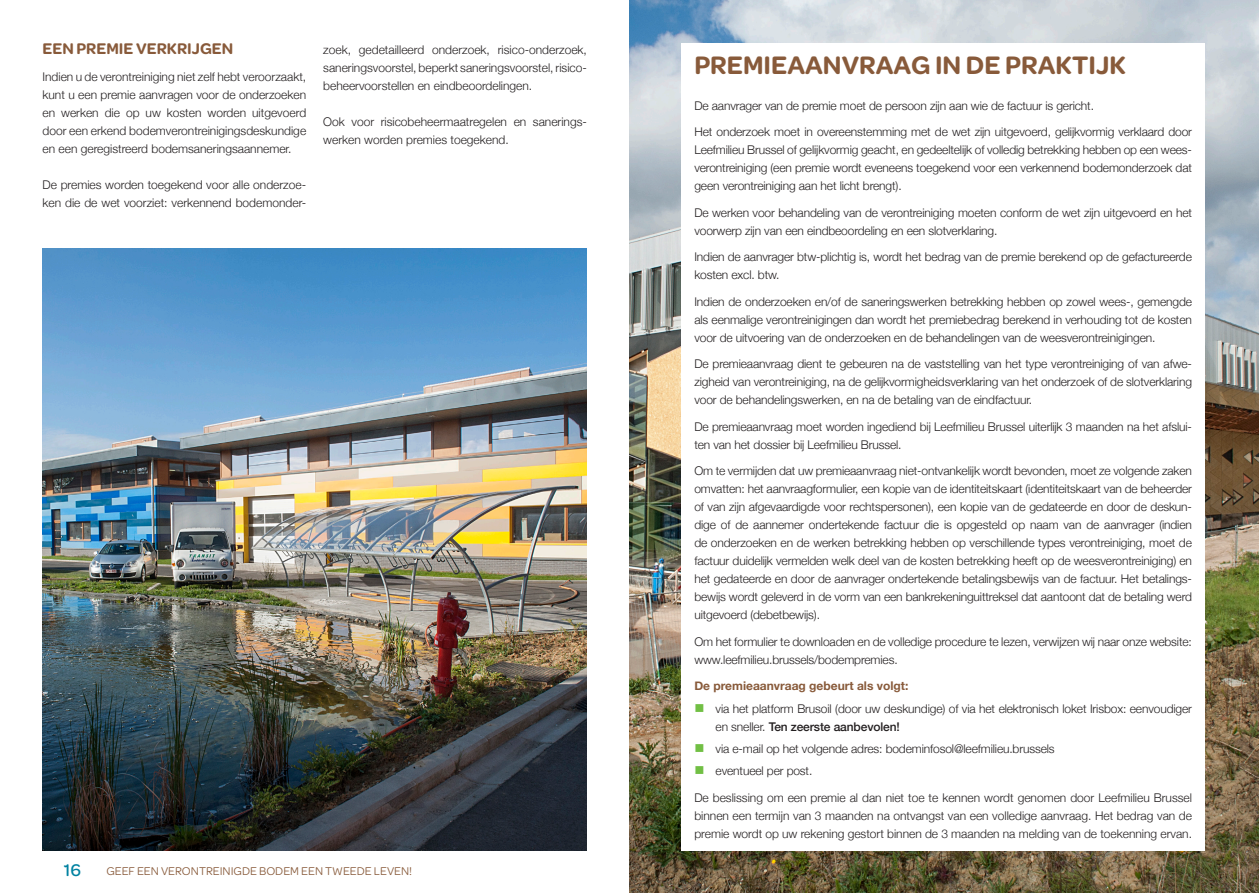
<style>
.page{position:relative;width:1259px;height:893px;background:#fff}
.page>*{position:absolute;margin:0;border:0;box-sizing:border-box;transform-origin:0 0}
.GRAND_TITRE{font:600 27px "Omnes";color:#885a3a}
.t1{font:500 18px "Omnes";color:#0082a1}
.INTERTIRE_1{font:600 16.5px "Omnes";color:#885a3a}
.Texte_Normal__Body{font:300 12px/18px "Helvetica Neue";letter-spacing:-.01em;color:#231f20;text-align:justify}
.Texte_Normal__body{font:300 12px/18px "Helvetica Neue";color:#231f20;text-align:justify}
.t2{font:12px "Omnes";color:#885a3a}
.INTERTITRE_3_-_No_Ce{font:700 12px "Helvetica Neue";color:#885a3a}
.s1{font-weight:500}
</style>
<div class="page">
<img style="left:629px;top:0;width:630px;height:893px">
<div style="left:681px;top:43px;width:523px;height:807px;background:#fff"></div>
<img style="left:43px;top:248px;width:544px;height:602px">
<p class="INTERTIRE_1" style="left:43px;top:37px;width:192px">EEN PREMIE VERKRIJGEN</p>
<p class="Texte_Normal__body" style="left:43px;top:66px;width:265px">Indien u de verontreiniging niet zelf hebt veroorzaakt, kunt u een premie aanvragen voor de onderzoeken en werken die op uw kosten worden uitgevoerd door een erkend bodemverontreinigingsdeskundige en een geregistreerd bodemsaneringsaannemer.</p>
<p class="Texte_Normal__body" style="left:43px;top:174px;width:265px">De premies worden toegekend voor alle onderzoe&shy;ken die de wet voorziet: verkennend bodemonder-</p>
<p class="Texte_Normal__body" style="left:323px;top:40px;width:265px">zoek, gedetailleerd onderzoek, risico-onderzoek, saneringsvoorstel, beperkt saneringsvoorstel, risico&shy;beheervoorstellen en eindbeoordelingen.</p>
<p class="Texte_Normal__body" style="left:323px;top:112px;width:265px">Ook voor risicobeheermaatregelen en sanerings&shy;werken worden premies toegekend.</p>
<h2 class="t1" style="left:64px;top:858px;width:19px">16</h2>
<p class="t2" style="left:106px;top:862px;width:307px">GEEF EEN VERONTREINIGDE BODEM EEN TWEEDE LEVEN!</p>
<p class="GRAND_TITRE" style="left:694px;top:46px;width:433px">PREMIEAANVRAAG IN DE PRAKTIJK</p>
<p class="Texte_Normal__Body" style="left:694px;top:96px;width:401px">De aanvrager van de premie moet de persoon zijn aan wie de factuur is gericht.</p>
<p class="Texte_Normal__Body" style="left:694px;top:122px;width:499px">Het onderzoek moet in overeenstemming met de wet zijn uitgevoerd, gelijkvormig verklaard door Leefmilieu Brussel of gelijkvormig geacht, en gedeeltelijk of volledig betrekking hebben op een wees&shy;verontreiniging (een premie wordt eveneens toegekend voor een verkennend bodemonderzoek dat geen verontreiniging aan het licht brengt).</p>
<p class="Texte_Normal__Body" style="left:694px;top:203px;width:499px">De werken voor behandeling van de verontreiniging moeten conform de wet zijn uitgevoerd en het voorwerp zijn van een eindbeoordeling en een slotverklaring.</p>
<p class="Texte_Normal__Body" style="left:694px;top:247px;width:499px">Indien de aanvrager btw-plichtig is, wordt het bedrag van de premie berekend op de gefactureerde kosten excl. btw.</p>
<p class="Texte_Normal__Body" style="left:694px;top:292px;width:499px">Indien de onderzoeken en/of de saneringswerken betrekking hebben op zowel wees-, gemengde als eenmalige verontreinigingen dan wordt het premiebedrag berekend in verhouding tot de kosten voor de uitvoering van de onderzoeken en de behandelingen van de weesverontreinigingen.</p>
<p class="Texte_Normal__Body" style="left:694px;top:354px;width:499px">De premieaanvraag dient te gebeuren na de vaststelling van het type verontreiniging of van afwe&shy;zigheid van verontreiniging, na de gelijkvormigheidsverklaring van het onderzoek of de slotverklaring voor de behandelingswerken, en na de betaling van de eindfactuur.</p>
<p class="Texte_Normal__Body" style="left:694px;top:417px;width:499px">De premieaanvraag moet worden ingediend bij Leefmilieu Brussel uiterlijk 3 maanden na het afslui&shy;ten van het dossier bij Leefmilieu Brussel.</p>
<p class="Texte_Normal__Body" style="left:694px;top:461px;width:499px">Om te vermijden dat uw premieaanvraag niet-ontvankelijk wordt bevonden, moet ze volgende zaken omvatten: het aanvraagformulier, een kopie van de identiteitskaart (identiteitskaart van de beheerder of van zijn afgevaardigde voor rechtspersonen), een kopie van de gedateerde en door de deskun&shy;dige of de aannemer ondertekende factuur die is opgesteld op naam van de aanvrager (indien de onderzoeken en de werken betrekking hebben op verschillende types verontreiniging, moet de factuur duidelijk vermelden welk deel van de kosten betrekking heeft op de weesverontreiniging) en het gedateerde en door de aanvrager ondertekende betalingsbewijs van de factuur. Het betalings&shy;bewijs wordt geleverd in de vorm van een bankrekeninguittreksel dat aantoont dat de betaling werd uitgevoerd (debetbewijs).</p>
<p class="Texte_Normal__Body" style="left:694px;top:632px;width:499px">Om het formulier te downloaden en de volledige procedure te lezen, verwijzen wij naar onze website: www.leefmilieu.brussels/bodempremies.</p>
<p class="INTERTITRE_3_-_No_Ce" style="left:694px;top:677px;width:215px">De premieaanvraag gebeurt als volgt:</p>
<p class="Texte_Normal__Body" style="left:715px;top:698px;width:478px">via het platform Brusoil (door uw deskundige) of via het elektronisch loket Irisbox: eenvoudiger en sneller. <span class="s1">Ten zeerste aanbevolen!</span></p>
<p class="Texte_Normal__Body" style="left:715px;top:739px;width:340px">via e-mail op het volgende adres: bodeminfosol@leefmilieu.brussels</p>
<p class="Texte_Normal__Body" style="left:715px;top:761px;width:98px">eventueel per post.</p>
<p class="Texte_Normal__Body" style="left:694px;top:787px;width:499px">De beslissing om een premie al dan niet toe te kennen wordt genomen door Leefmilieu Brussel binnen een termijn van 3 maanden na ontvangst van een volledige aanvraag. Het bedrag van de premie wordt op uw rekening gestort binnen de 3 maanden na melding van de toekenning ervan.</p>
</div>
